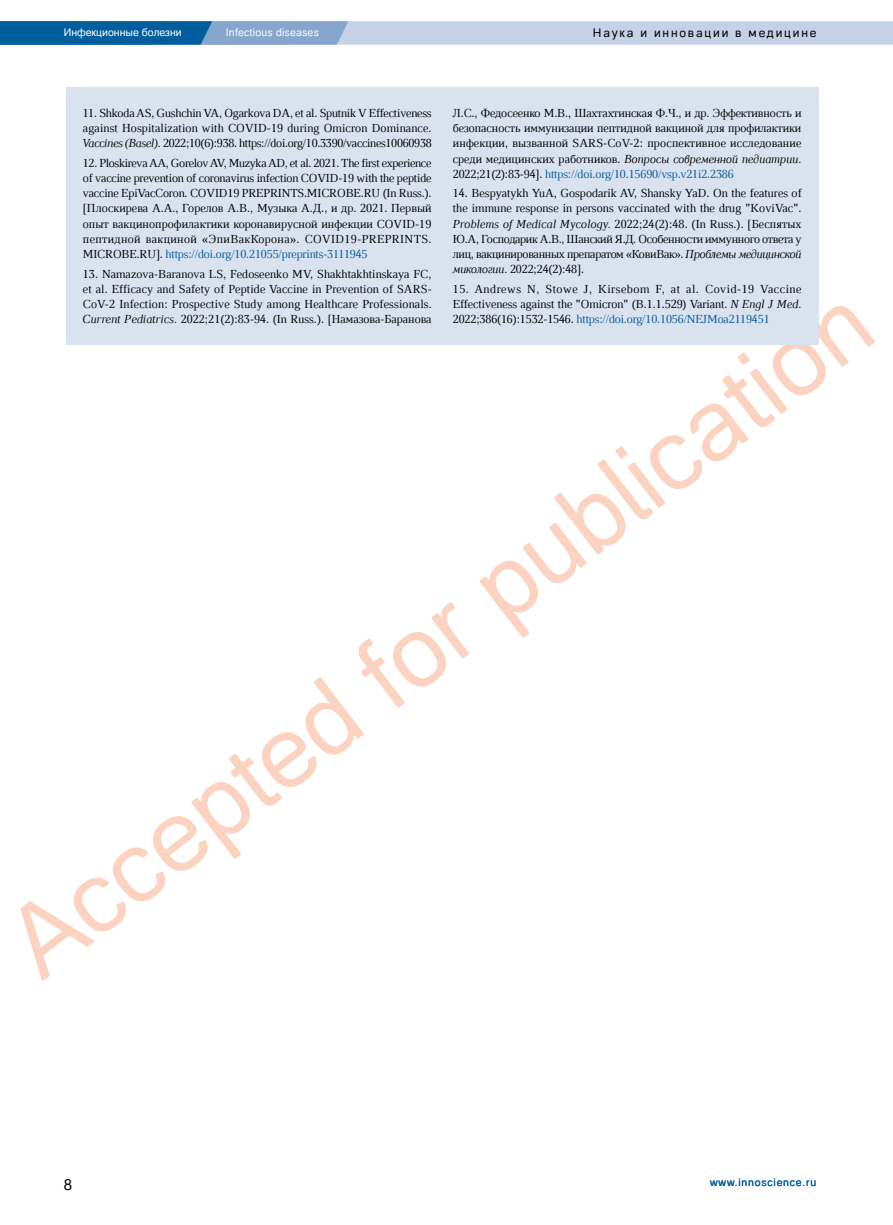
<style>
.page{position:relative;width:893px;height:1225px;background:#fff}
.page>*{position:absolute;margin:0;border:0;box-sizing:border-box;transform-origin:0 0}
.t1{font:99px "XO Oriel";color:#fcd3c1}
.t2{font:15px "XO Oriel";color:#000}
.t3{font:12px/15.3px "XO Thames";letter-spacing:-.01em;color:#000;text-align:justify}
.t4{font:12px "XO Oriel";letter-spacing:.15em;color:#000}
.t5{font:10.5px "XO Oriel";color:#fff}
.t6{font:10.5px "XO Oriel";letter-spacing:.075em;color:#005e9e}
.t7{font:10.5px "XO Oriel";letter-spacing:.02em;color:#fff}
.s1{font-style:italic}
.s2{color:#005e9e}
</style>
<div class="page">
<svg style="left:0;top:21px;width:893px;height:24px;background:#8eb1d2"></svg>
<div style="left:66px;top:87px;width:752px;height:257px;background:#dbe2ef"></div>
<p class="t5" style="left:64px;top:27px;width:119px">Инфекционные болезни</p>
<p class="t7" style="left:226px;top:27px;width:95px">Infectious diseases</p>
<p class="t4" style="left:593px;top:26px;width:225px">Наука и инновации в медицине</p>
<p class="t3" style="left:83px;top:105px;width:350px">11. Shkoda AS, Gushchin VA, Ogarkova DA, et al. Sputnik V Effectiveness against Hospitalization with COVID-19 during Omicron Dominance.<br><span class="s1">Vaccines (Basel).</span> 2022;10(6):938. https://doi.org/10.3390/vaccines10060938</p>
<p class="t3" style="left:83px;top:155px;width:350px">12. Ploskireva AA, Gorelov AV, Muzyka AD, et al. 2021. The first experience of vaccine prevention of coronavirus infection COVID-19 with the peptide vaccine EpiVacCoron. COVID19 PREPRINTS.MICROBE.RU (In Russ.). [Плоскирева А.А., Горелов А.В., Музыка А.Д., и др. 2021. Первый опыт вакцинопрофилактики коронавирусной инфекции COVID-19 пептидной вакциной «ЭпиВакКорона». COVID19-PREPRINTS.<br>MICROBE.RU]. <span class="s2">https://doi.org/10.21055/preprints-3111945</span></p>
<p class="t3" style="left:83px;top:266px;width:350px">13. Namazova-Baranova LS, Fedoseenko MV, Shakhtakhtinskaya FC, et al. Efficacy and Safety of Peptide Vaccine in Prevention of SARS-CoV-2 Infection: Prospective Study among Healthcare Professionals.<br><span class="s1">Current Pediatrics.</span> 2022;21(2):83-94. (In Russ.). [Намазова-Баранова</p>
<p class="t3" style="left:453px;top:105px;width:350px">Л.С., Федосеенко М.В., Шахтахтинская Ф.Ч., и др. Эффективность и безопасность иммунизации пептидной вакциной для профилактики инфекции, вызванной SARS-CoV-2: проспективное исследование среди медицинских работников. <span class="s1">Вопросы современной педиатрии.<br></span>2022;21(2):83-94]. <span class="s2">https://doi.org/10.15690/vsp.v21i2.2386</span></p>
<p class="t3" style="left:453px;top:185px;width:350px">14. Bespyatykh YuA, Gospodarik AV, Shansky YaD. On the features of the immune response in persons vaccinated with the drug "KoviVac".<br><span class="s1">Problems of Medical Mycology.</span> 2022;24(2):48. (In Russ.). [Беспятых Ю.А, Господарик А.В., Шанский Я.Д. Особенности иммунного ответа у лиц, вакцинированных препаратом «КовиВак». <span class="s1">Проблемы медицинской микологии.</span> 2022;24(2):48].</p>
<p class="t3" style="left:453px;top:281px;width:350px">15. Andrews N, Stowe J, Kirsebom F, at al. Covid-19 Vaccine Effectiveness against the "Omicron" (B.1.1.529) Variant. <span class="s1">N Engl J Med.<br></span>2022;386(16):1532-1546. <span class="s2">https://doi.org/10.1056/NEJMoa2119451</span></p>
<h1 class="t1" style="left:-10px;top:914px;width:1058px;rotate:-38deg">Accepted for publication</h1>
<p class="t2" style="left:64px;top:1176px;width:10px">8</p>
<p class="t6" style="left:710px;top:1176px;width:108px">www.innoscience.ru</p>
</div>
